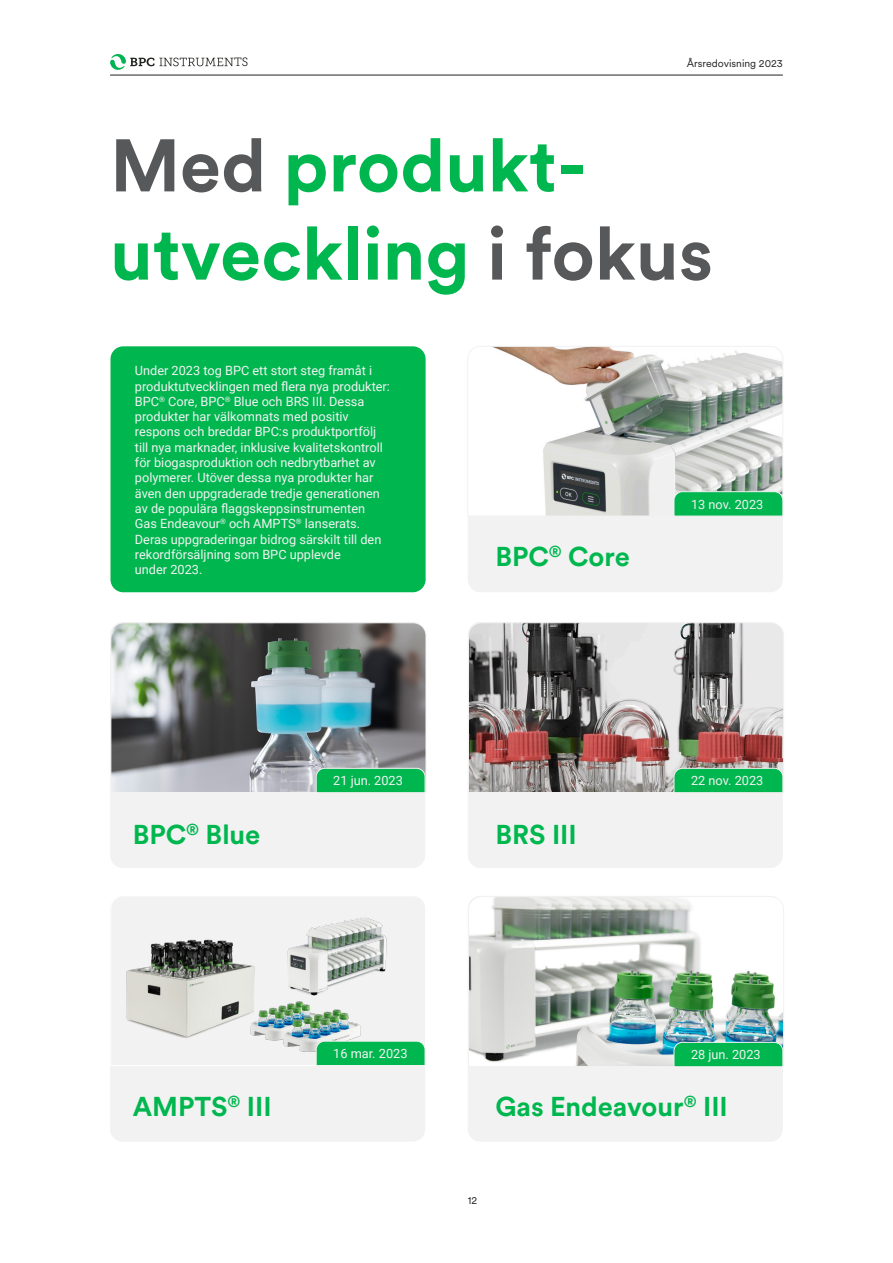
<style>
.page{position:relative;width:893px;height:1263px;background:#fff}
.page>*{position:absolute;margin:0;border:0;box-sizing:border-box;transform-origin:0 0}
.Mellanrubrik{font:700 73.5px/88.2px "Circular XX";color:#00b74f}
.Mellanrubrik-2{font:700 27px "Circular XX";color:#00b74f}
.Brödtext{font:12.75px/15.3px "Roboto";color:#f2f2f2}
.t1{font:10.5px "Circular XX";color:#231f20}
.s1{color:#57585a}
</style>
<div class="page">
<div style="left:110px;top:622px;width:315px;height:246px;background:#f2f2f2;border-radius:13px"></div>
<div style="left:110px;top:896px;width:315px;height:246px;background:#f2f2f2;border-radius:13px"></div>
<div style="left:468px;top:346px;width:315px;height:246px;background:#f2f2f2;border-radius:13px"></div>
<div style="left:110px;top:346px;width:316px;height:246px;background:#00b74f;border-radius:13px"></div>
<div style="left:468px;top:622px;width:315px;height:246px;background:#f2f2f2;border-radius:13px"></div>
<div style="left:468px;top:896px;width:315px;height:246px;background:#f2f2f2;border-radius:13px"></div>
<svg style="left:467px;top:346px;width:316px;height:170px"></svg>
<img style="left:111px;top:622px;width:315px;height:171px">
<svg style="left:111px;top:896px;width:315px;height:170px"></svg>
<img style="left:123px;top:908px;width:137px;height:146px">
<img style="left:286px;top:902px;width:116px;height:112px">
<svg style="left:469px;top:622px;width:315px;height:171px"></svg>
<img style="left:469px;top:897px;width:315px;height:170px">
<img style="left:244px;top:924px;width:121px;height:139px">
<svg style="left:674px;top:491px;width:109px;height:25px;background:#13bb5b"></svg>
<svg style="left:674px;top:768px;width:109px;height:25px;background:#15bb5d"></svg>
<svg style="left:316px;top:768px;width:109px;height:25px;background:#14bb5c"></svg>
<svg style="left:316px;top:1041px;width:109px;height:25px;background:#15bc5d"></svg>
<svg style="left:674px;top:1042px;width:109px;height:25px;background:#13bb5d"></svg>
<svg style="left:110px;top:54px;width:138px;height:16px"></svg>
<hr style="left:110px;top:75px;width:673px;height:1px;background:#231f20">
<p class="t1" style="left:687px;top:56px;width:98px">Årsredovisning 2023</p>
<p class="Mellanrubrik" style="left:110px;top:118px;width:605px"><span class="s1">Med</span> produkt&shy;utveckling <span class="s1">i fokus</span></p>
<p class="Brödtext" style="left:135px;top:363px;width:257px">Under 2023 tog BPC ett stort steg framåt i produktutvecklingen med flera nya produkter:<br>BPC<sup>®</sup> Core, BPC<sup>®</sup> Blue och BRS III. Dessa produkter har välkomnats med positiv respons och breddar BPC:s produktportfölj till nya marknader, inklusive kvalitetskontroll för biogasproduktion och nedbrytbarhet av polymerer. Utöver dessa nya produkter har även den uppgraderade tredje generationen av de populära flaggskeppsinstrumenten Gas Endeavour<sup>®</sup> och AMPTS<sup>®</sup> lanserats.<br>Deras uppgraderingar bidrog särskilt till den rekordförsäljning som BPC upplevde</p>
<p class="Brödtext" style="left:135px;top:561px;width:69px">under 2023.</p>
<p class="Mellanrubrik-2" style="left:495px;top:538px;width:136px">BPC<sup>®</sup> Core</p>
<p class="Brödtext" style="left:691px;top:496px;width:74px">13 nov. 2023</p>
<p class="Brödtext" style="left:333px;top:773px;width:71px">21 jun. 2023</p>
<p class="Brödtext" style="left:691px;top:773px;width:74px">22 nov. 2023</p>
<p class="Mellanrubrik-2" style="left:133px;top:816px;width:129px">BPC<sup>®</sup> Blue</p>
<p class="Mellanrubrik-2" style="left:495px;top:816px;width:83px">BRS III</p>
<p class="Mellanrubrik-2" style="left:133px;top:1088px;width:140px">AMPTS<sup>®</sup> III</p>
<p class="Brödtext" style="left:333px;top:1045px;width:76px">16 mar. 2023</p>
<p class="Brödtext" style="left:691px;top:1047px;width:71px">28 jun. 2023</p>
<p class="Mellanrubrik-2" style="left:495px;top:1088px;width:234px">Gas Endeavour<sup>®</sup> III</p>
<p class="t1" style="left:468px;top:1193px;width:11px">12</p>
</div>
